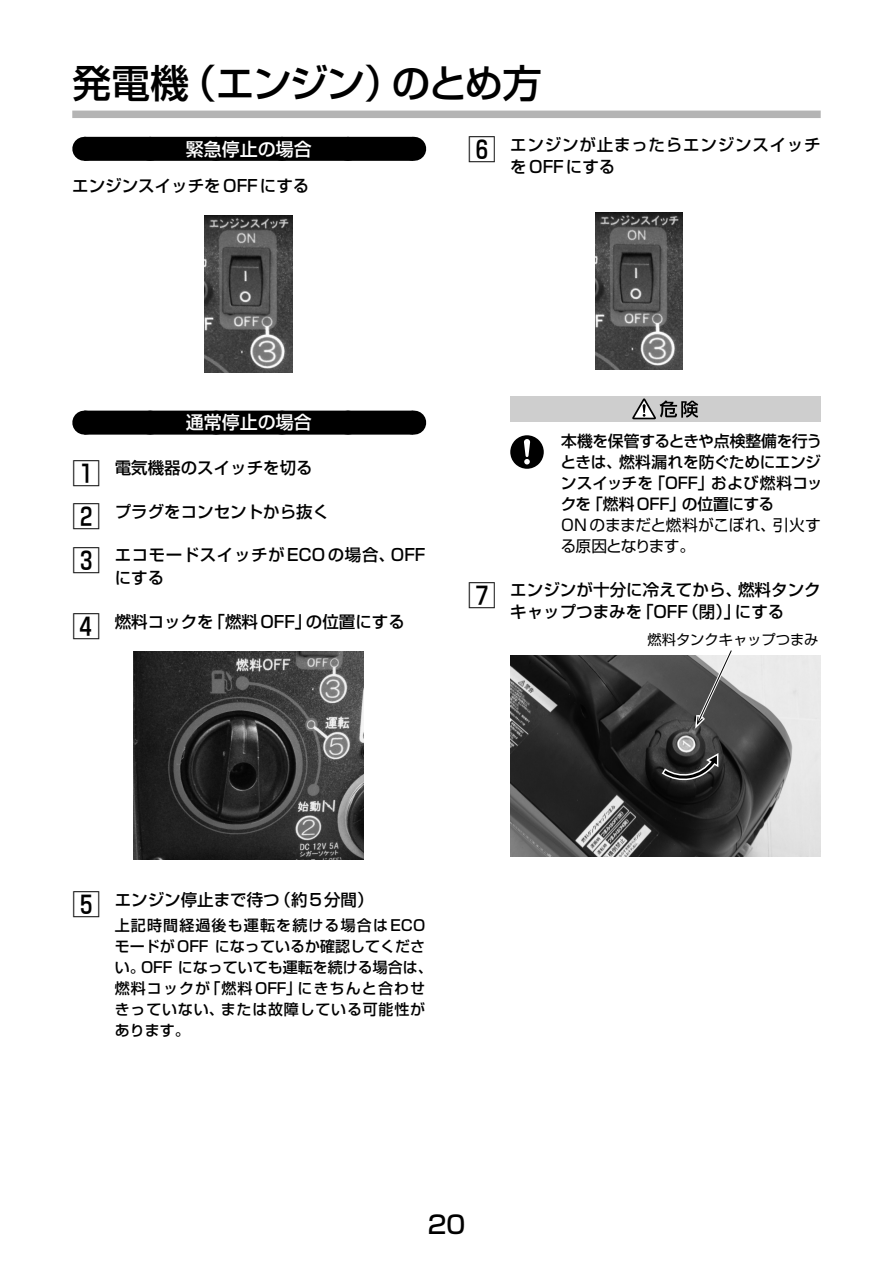
<style>
.page{position:relative;width:893px;height:1263px;background:#fff}
.page>*{position:absolute;margin:0;border:0;box-sizing:border-box;transform-origin:0 0}
.t1{font:500 39px "Shin Go Pr 6";letter-spacing:-.055em;color:#000}
.t2{font:500 24.75px "Shin Go Pr 6";color:#000}
.t3{font:500 18px "Shin Go Pr 6";color:#fff}
.t4{font:500 16.5px/22.5px "Shin Go Pr 6";color:#000;text-align:center}
.t5{font:500 16.5px/22.5px "Shin Go Pr 6";letter-spacing:.05em;color:#000}
.t6{font:500 16.5px/22.5px "Shin Go Pr 6";letter-spacing:.03em;color:#000}
.t7{font:500 15.75px/21px "Shin Go Pr 6";letter-spacing:-.005em;color:#000;text-align:justify}
.t8{font:15.75px/21px "Shin Go Pr 6";letter-spacing:-.03em;color:#000}
.t9{font:500 15px/21px "Shin Go Pr 6";letter-spacing:.05em;color:#000}
.t10{font:14.25px "Shin Go Pr 6";color:#000}
.s1{font-size:28.35px}
</style>
<div class="page">
<div style="left:72px;top:111px;width:749px;height:7px;background:#b4b4b4"></div>
<div style="left:84px;top:137px;width:329px;height:24px;background:#000"></div>
<svg style="left:151px;top:160px;width:229px;height:1px"></svg>
<svg style="left:413px;top:137px;width:1px;height:24px"></svg>
<div style="left:84px;top:411px;width:329px;height:24px;background:#000"></div>
<svg style="left:150px;top:434px;width:230px;height:1px"></svg>
<svg style="left:413px;top:411px;width:1px;height:24px"></svg>
<img style="left:205px;top:215px;width:88px;height:157px">
<img style="left:134px;top:651px;width:230px;height:209px">
<div style="left:510px;top:396px;width:311px;height:25px;background:#cecece"></div>
<svg style="left:632px;top:398px;width:66px;height:21px"></svg>
<svg style="left:510px;top:435px;width:34px;height:34px"></svg>
<img style="left:510px;top:655px;width:311px;height:201px">
<svg style="left:693px;top:650px;width:42px;height:79px;background:#7c7c7c"></svg>
<svg style="left:660px;top:750px;width:60px;height:33px;background:#3e3e3e"></svg>
<img style="left:595px;top:213px;width:88px;height:156px">
<h1 class="t1" style="left:72px;top:51px;width:471px">発電機（エンジン）のとめ方</h1>
<p class="t3" style="left:186px;top:134px;width:127px">緊急停止の場合</p>
<p class="t4" style="left:72px;top:173px;width:239px">エンジンスイッチをOFFにする</p>
<p class="t5" style="left:510px;top:132px;width:312px;text-indent:-43px"><span class="s1">6</span> エンジンが止まったらエンジンスイッチをOFFにする</p>
<p class="t3" style="left:186px;top:408px;width:127px">通常停止の場合</p>
<p class="t4" style="left:72px;top:455px;width:242px"><span class="s1">1</span> 電気機器のスイッチを切る</p>
<p class="t4" style="left:72px;top:499px;width:259px"><span class="s1">2</span> プラグをコンセントから抜く</p>
<p class="t6" style="left:115px;top:543px;width:312px;text-indent:-43px"><span class="s1">3</span> エコモードスイッチがECOの場合、OFFにする</p>
<p class="t4" style="left:72px;top:609px;width:334px"><span class="s1">4</span> 燃料コックを「燃料OFF」の位置にする</p>
<p class="t7" style="left:560px;top:430px;width:264px">本機を保管するときや点検整備を行うときは、燃料漏れを防ぐためにエンジンスイッチを「OFF」および燃料コックを「燃料OFF」の位置にする</p>
<p class="t8" style="left:561px;top:513px;width:262px">ON のままだと燃料がこぼれ、引火する原因となります。</p>
<p class="t4" style="left:468px;top:577px;width:355px"><span class="s1">7</span> エンジンが十分に冷えてから、燃料タンクキャップつまみを「OFF（閉）」にする</p>
<p class="t10" style="left:647px;top:628px;width:172px">燃料タンクキャップつまみ</p>
<p class="t4" style="left:72px;top:887px;width:303px"><span class="s1">5</span> エンジン停止まで待つ（約５分間）</p>
<p class="t9" style="left:115px;top:914px;width:319px">上記時間経過後も運転を続ける場合はECOモードがOFF になっているか確認してください。OFF になっていても運転を続ける場合は、燃料コックが「燃料OFF」にきちんと合わせきっていない、または故障している可能性があります。</p>
<h2 class="t2" style="left:428px;top:1204px;width:39px">20</h2>
</div>
